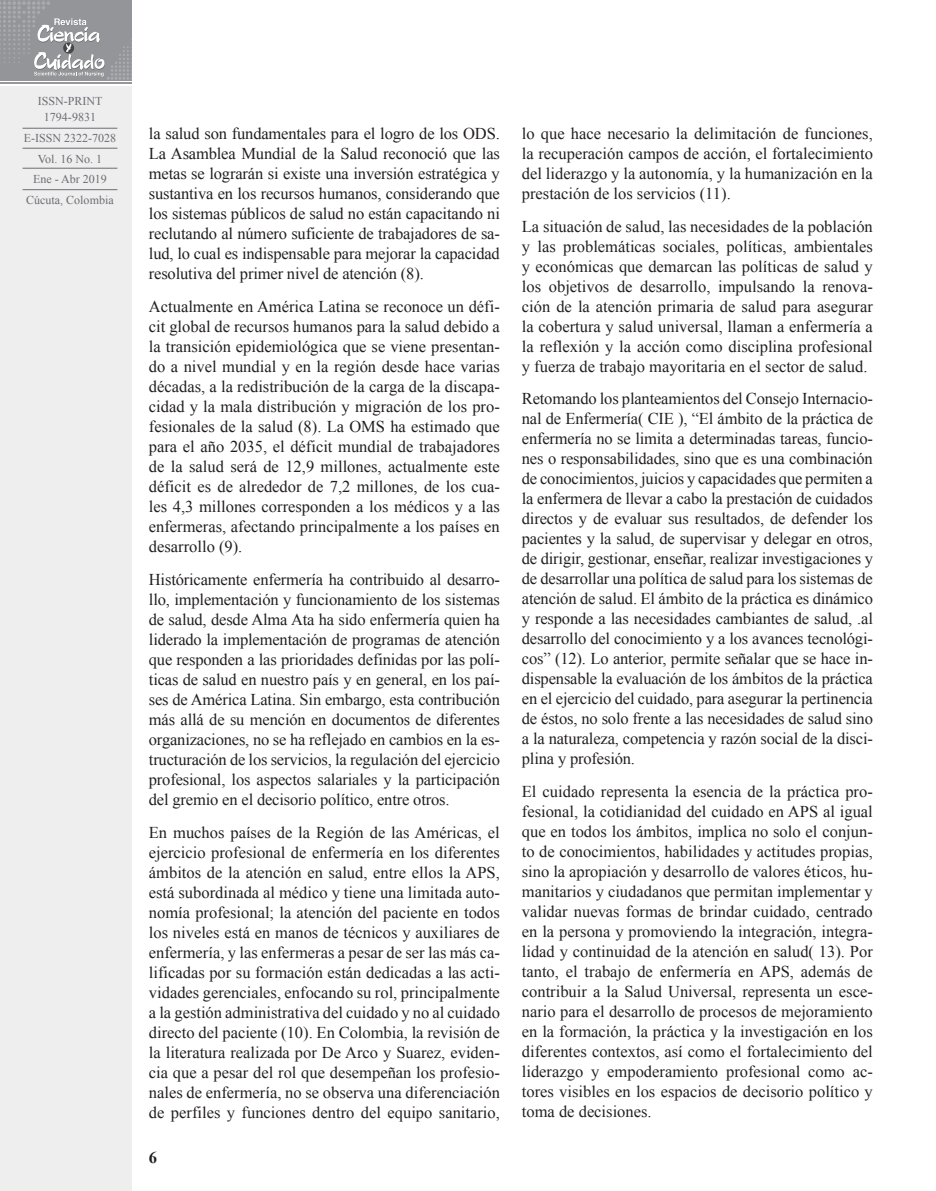
<style>
.page{position:relative;width:936px;height:1191px;background:#fff}
.page>*{position:absolute;margin:0;border:0;box-sizing:border-box;transform-origin:0 0}
.t1{font:16.5px/20px "Times New Roman";color:#231f20;text-align:justify}
.t2{font:700 16.5px "Times New Roman";color:#231f20}
.t3{font:12px/20.7px "Times New Roman";color:#6c6d70;text-align:center}
</style>
<div class="page">
<div style="left:0;top:87px;width:132px;height:1104px;background:#eeeeef"></div>
<hr style="left:0;top:83px;width:132px;height:1px;background:#95979a">
<svg style="left:0;top:0;width:132px;height:81px;background:#9d9fa2"></svg>
<hr style="left:23px;top:128px;width:94px;height:1px;background:#6c6d70">
<hr style="left:23px;top:148px;width:94px;height:1px;background:#6c6d70">
<hr style="left:23px;top:168px;width:94px;height:1px;background:#6c6d70">
<hr style="left:23px;top:189px;width:94px;height:1px;background:#6c6d70">
<p class="t3" style="left:38px;top:92px;width:66px;line-height:16.5px">ISSN-PRINT<br>1794-9831</p>
<p class="t3" style="left:24px;top:127px;width:94px">E-ISSN 2322-7028<br>Vol. 16 No. 1<br>Ene - Abr 2019<br>Cúcuta, Colombia</p>
<p class="t1" style="left:149px;top:123px;width:352px">la salud son fundamentales para el logro de los ODS.<br>La Asamblea Mundial de la Salud reconoció que las metas se lograrán si existe una inversión estratégica y sustantiva en los recursos humanos, considerando que los sistemas públicos de salud no están capacitando ni reclutando al número suficiente de trabajadores de sa&shy;lud, lo cual es indispensable para mejorar la capacidad resolutiva del primer nivel de atención (8).</p>
<p class="t1" style="left:149px;top:296px;width:352px">Actualmente en América Latina se reconoce un défi&shy;cit global de recursos humanos para la salud debido a la transición epidemiológica que se viene presentan&shy;do a nivel mundial y en la región desde hace varias décadas, a la redistribución de la carga de la discapa&shy;cidad y la mala distribución y migración de los pro&shy;fesionales de la salud (8). La OMS ha estimado que para el año 2035, el déficit mundial de trabajadores de la salud será de 12,9 millones, actualmente este déficit es de alrededor de 7,2 millones, de los cua&shy;les 4,3 millones corresponden a los médicos y a las enfermeras, afectando principalmente a los países en desarrollo (9).</p>
<p class="t1" style="left:149px;top:569px;width:352px">Históricamente enfermería ha contribuido al desarro&shy;llo, implementación y funcionamiento de los sistemas de salud, desde Alma Ata ha sido enfermería quien ha liderado la implementación de programas de atención que responden a las prioridades definidas por las polí&shy;ticas de salud en nuestro país y en general, en los paí&shy;ses de América Latina. Sin embargo, esta contribución más allá de su mención en documentos de diferentes organizaciones, no se ha reflejado en cambios en la es&shy;tructuración de los servicios, la regulación del ejercicio profesional, los aspectos salariales y la participación del gremio en el decisorio político, entre otros.</p>
<p class="t1" style="left:149px;top:822px;width:352px">En muchos países de la Región de las Américas, el ejercicio profesional de enfermería en los diferentes ámbitos de la atención en salud, entre ellos la APS, está subordinada al médico y tiene una limitada auto&shy;nomía profesional; la atención del paciente en todos los niveles está en manos de técnicos y auxiliares de enfermería, y las enfermeras a pesar de ser las más ca&shy;lificadas por su formación están dedicadas a las acti&shy;vidades gerenciales, enfocando su rol, principalmente a la gestión administrativa del cuidado y no al cuidado directo del paciente (10). En Colombia, la revisión de la literatura realizada por De Arco y Suarez, eviden&shy;cia que a pesar del rol que desempeñan los profesio&shy;nales de enfermería, no se observa una diferenciación de perfiles y funciones dentro del equipo sanitario,</p>
<p class="t2" style="left:149px;top:1146px;width:10px">6</p>
<p class="t1" style="left:522px;top:123px;width:352px">lo que hace necesario la delimitación de funciones, la recuperación campos de acción, el fortalecimiento del liderazgo y la autonomía, y la humanización en la prestación de los servicios (11).</p>
<p class="t1" style="left:522px;top:216px;width:352px">La situación de salud, las necesidades de la población y las problemáticas sociales, políticas, ambientales y económicas que demarcan las políticas de salud y los objetivos de desarrollo, impulsando la renova&shy;ción de la atención primaria de salud para asegurar la cobertura y salud universal, llaman a enfermería a la reflexión y la acción como disciplina profesional y fuerza de trabajo mayoritaria en el sector de salud.</p>
<p class="t1" style="left:522px;top:388px;width:352px">Retomando los planteamientos del Consejo Internacio&shy;nal de Enfermería( CIE ), “El ámbito de la práctica de enfermería no se limita a determinadas tareas, funcio&shy;nes o responsabilidades, sino que es una combinación de conocimientos, juicios y capacidades que permiten a la enfermera de llevar a cabo la prestación de cuidados directos y de evaluar sus resultados, de defender los pacientes y la salud, de supervisar y delegar en otros, de dirigir, gestionar, enseñar, realizar investigaciones y de desarrollar una política de salud para los sistemas de atención de salud. El ámbito de la práctica es dinámico y responde a las necesidades cambiantes de salud, .al desarrollo del conocimiento y a los avances tecnológi&shy;cos” (12). Lo anterior, permite señalar que se hace in&shy;dispensable la evaluación de los ámbitos de la práctica en el ejercicio del cuidado, para asegurar la pertinencia de éstos, no solo frente a las necesidades de salud sino a la naturaleza, competencia y razón social de la disci&shy;plina y profesión.</p>
<p class="t1" style="left:522px;top:781px;width:352px">El cuidado representa la esencia de la práctica pro&shy;fesional, la cotidianidad del cuidado en APS al igual que en todos los ámbitos, implica no solo el conjun&shy;to de conocimientos, habilidades y actitudes propias, sino la apropiación y desarrollo de valores éticos, hu&shy;manitarios y ciudadanos que permitan implementar y validar nuevas formas de brindar cuidado, centrado en la persona y promoviendo la integración, integra&shy;lidad y continuidad de la atención en salud( 13). Por tanto, el trabajo de enfermería en APS, además de contribuir a la Salud Universal, representa un esce&shy;nario para el desarrollo de procesos de mejoramiento en la formación, la práctica y la investigación en los diferentes contextos, así como el fortalecimiento del liderazgo y empoderamiento profesional como ac&shy;tores visibles en los espacios de decisorio político y toma de decisiones.</p>
</div>
